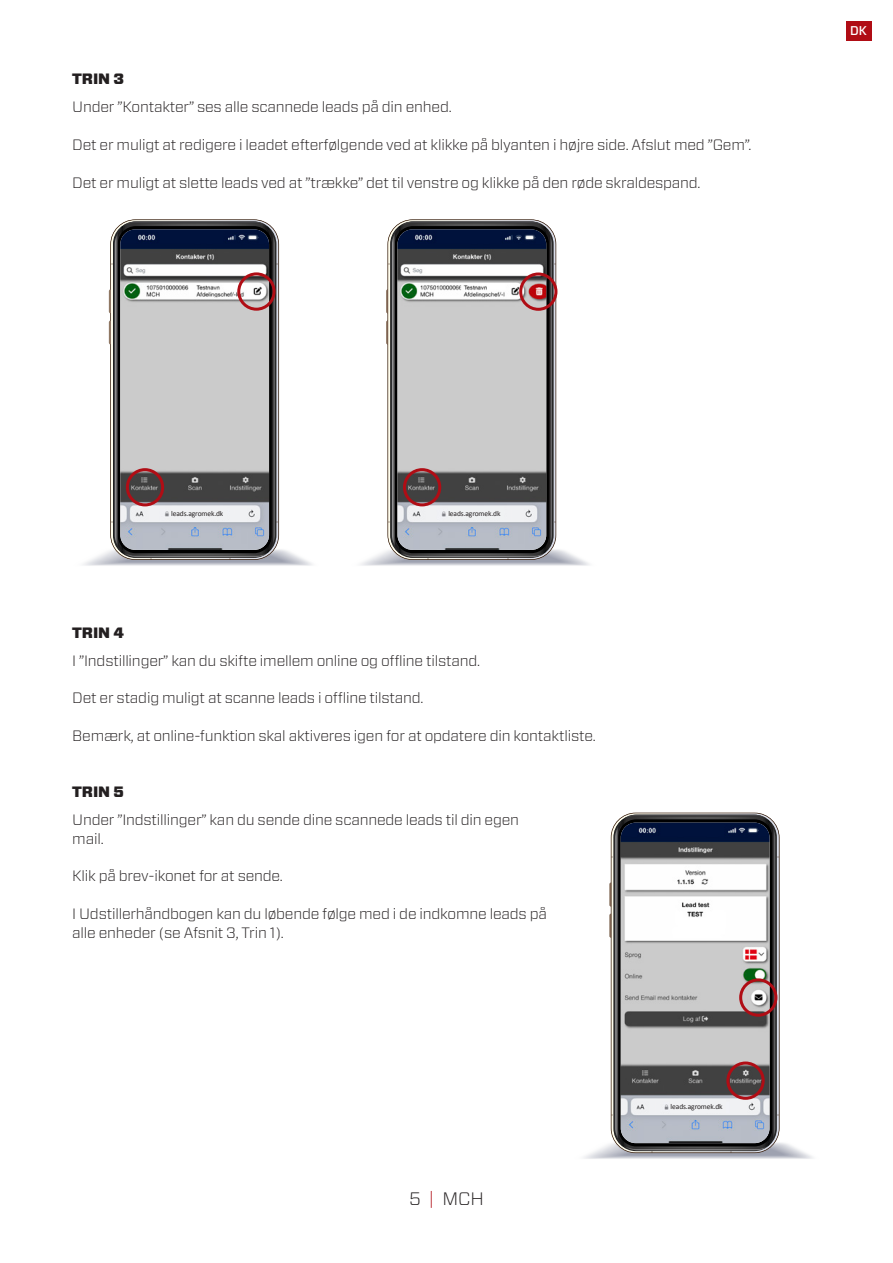
<style>
.page{position:relative;width:893px;height:1263px;background:#fff}
.page>*{position:absolute;margin:0;border:0;box-sizing:border-box;transform-origin:0 0}
.t1{font:300 18px "Forza";color:#231f20}
.Brødtekst{font:300 15px/18.8px "Forza";letter-spacing:-.015em;color:#231f20}
.Mellemrubrik{font:900 15px "Forza";letter-spacing:-.015em;color:#231f20}
.Underoverskrift{font:500 12.75px "Forza";color:#fff}
.Brødtekst-2{font:7.5px "Calibri";letter-spacing:-.015em;color:#231f20}
.s1{color:#b00d15}
</style>
<div class="page">
<svg style="left:83px;top:221px;width:229px;height:345px"></svg>
<img style="left:120px;top:229px;width:149px;height:321px">
<div style="left:237px;top:272px;width:39px;height:39px;border:3px solid #b00d15;border-radius:50%"></div>
<svg style="left:360px;top:221px;width:230px;height:345px"></svg>
<img style="left:397px;top:229px;width:149px;height:321px">
<div style="left:519px;top:272px;width:38px;height:39px;border:3px solid #b00d15;border-radius:50%"></div>
<div style="left:846px;top:21px;width:26px;height:19px;background:#b00d15"></div>
<div style="left:126px;top:468px;width:38px;height:38px;border:3px solid #b00d15;border-radius:50%"></div>
<div style="left:403px;top:468px;width:38px;height:38px;border:3px solid #b00d15;border-radius:50%"></div>
<svg style="left:584px;top:815px;width:229px;height:344px"></svg>
<img style="left:621px;top:823px;width:148px;height:320px">
<div style="left:739px;top:978px;width:38px;height:39px;border:3px solid #b00d15;border-radius:50%"></div>
<div style="left:726px;top:1061px;width:39px;height:39px;border:3px solid #b00d15;border-radius:50%"></div>
<div style="left:171px;top:506px;width:56px;height:13px;background:#f0f1f3"></div>
<div style="left:448px;top:506px;width:56px;height:13px;background:#f0f2f3"></div>
<div style="left:671px;top:1100px;width:55px;height:13px;background:#f1f2f4"></div>
<p class="Mellemrubrik" style="left:72px;top:69px;width:53px">TRIN 3</p>
<p class="Brødtekst" style="left:72px;top:97px;width:381px">Under ”Kontakter” ses alle scannede leads på din enhed.</p>
<p class="Brødtekst" style="left:72px;top:135px;width:681px">Det er muligt at redigere i leadet efterfølgende ved at klikke på blyanten i højre side. Afslut med ”Gem”.</p>
<p class="Brødtekst" style="left:72px;top:172px;width:630px">Det er muligt at slette leads ved at ”trække” det til venstre og klikke på den røde skraldespand.</p>
<p class="Underoverskrift" style="left:850px;top:22px;width:18px">DK</p>
<p class="Brødtekst-2" style="left:171px;top:508px;width:54px">leads.agromek.dk</p>
<p class="Brødtekst-2" style="left:448px;top:508px;width:54px">leads.agromek.dk</p>
<p class="Mellemrubrik" style="left:72px;top:622px;width:53px">TRIN 4</p>
<p class="Brødtekst" style="left:72px;top:651px;width:409px">I ”Indstillinger” kan du skifte imellem online og offline tilstand.</p>
<p class="Brødtekst" style="left:72px;top:688px;width:353px">Det er stadig muligt at scanne leads i offline tilstand.</p>
<p class="Brødtekst" style="left:72px;top:726px;width:525px">Bemærk, at online-funktion skal aktiveres igen for at opdatere din kontaktliste.</p>
<p class="Mellemrubrik" style="left:72px;top:782px;width:53px">TRIN 5</p>
<p class="Brødtekst" style="left:72px;top:810px;width:448px">Under ”Indstillinger” kan du sende dine scannede leads til din egen mail.</p>
<p class="Brødtekst" style="left:72px;top:866px;width:212px">Klik på brev-ikonet for at sende.</p>
<p class="Brødtekst" style="left:72px;top:904px;width:476px">I Udstillerhåndbogen kan du løbende følge med i de indkomne leads på alle enheder (se Afsnit 3, Trin 1).</p>
<p class="t1" style="left:409px;top:1186px;width:76px">5 <span class="s1">|</span> MCH</p>
<p class="Brødtekst-2" style="left:671px;top:1101px;width:54px">leads.agromek.dk</p>
</div>
